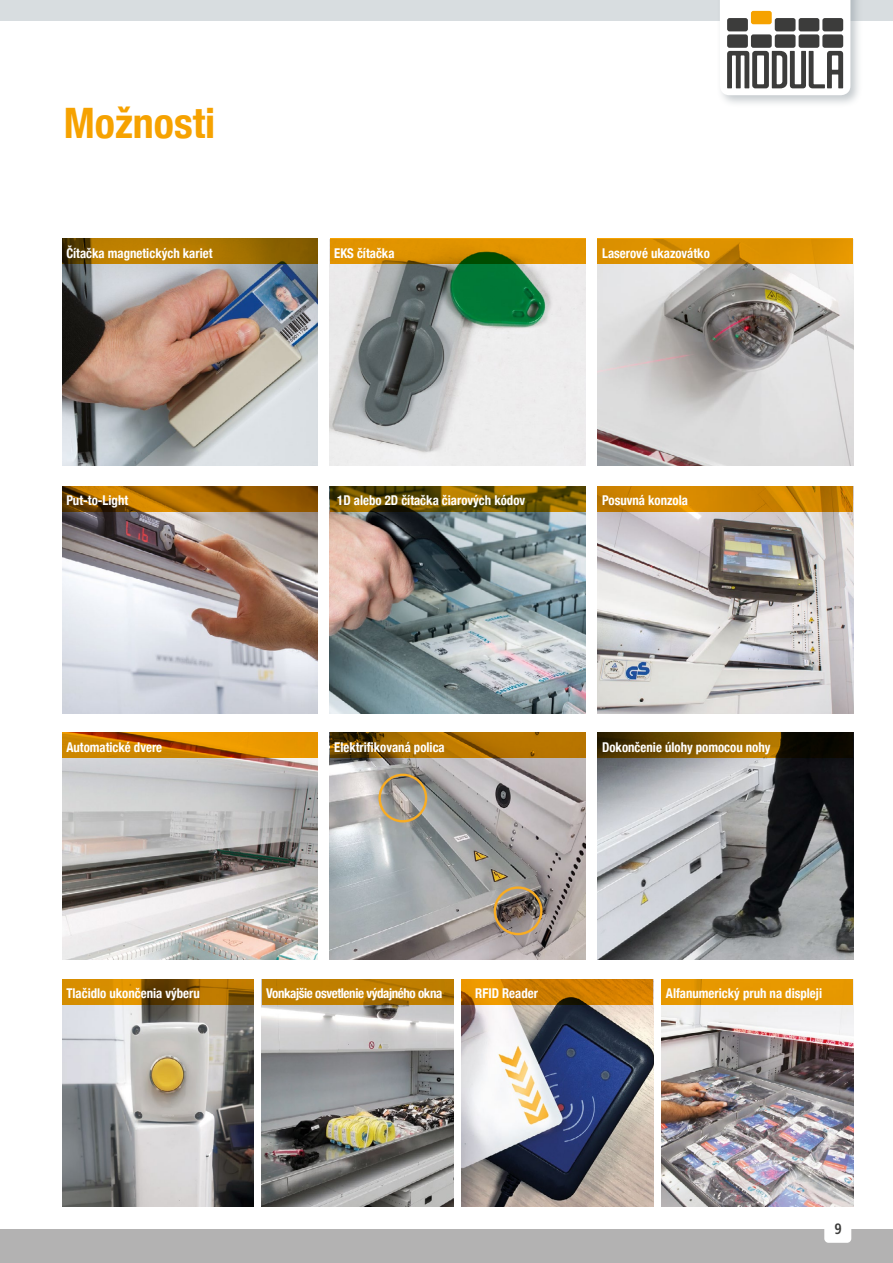
<style>
.page{position:relative;width:893px;height:1263px;background:#fff}
.page>*{position:absolute;margin:0;border:0;box-sizing:border-box;transform-origin:0 0}
.t1{font:700 condensed 42px "Helvetica Neue";color:#f6a200}
.t2{font:700 condensed 15px "Frutiger LT Std";color:#3c3c3b;scale:.94 1}
.t3{font:700 condensed 13.5px "Helvetica Neue";color:#fff;scale:.95 1}
.t4{font:700 condensed 13.5px "Helvetica Neue";letter-spacing:-.03em;color:#fff;scale:.96 1}
</style>
<div class="page">
<div style="left:0;top:0;width:893px;height:21px;background:#d8dde0"></div>
<div style="left:716px;top:0;width:147px;height:108px;background:#8a959c;opacity:.5"></div>
<svg style="left:720px;top:0;width:130px;height:95px"></svg>
<div style="left:0;top:1229px;width:893px;height:34px;background:#b3b2b2"></div>
<div style="left:824px;top:1223px;width:27px;height:20px;background:#fff;border-radius:4px"></div>
<img style="left:330px;top:511px;width:255px;height:202px">
<svg style="left:330px;top:486px;width:255px;height:25px;background:#735700"></svg>
<img style="left:598px;top:511px;width:255px;height:202px">
<svg style="left:598px;top:486px;width:255px;height:25px;background:#cd8300"></svg>
<img style="left:62px;top:1004px;width:191px;height:202px">
<svg style="left:62px;top:979px;width:191px;height:25px;background:#a96e00"></svg>
<img style="left:262px;top:1004px;width:191px;height:202px">
<svg style="left:262px;top:979px;width:191px;height:25px;background:#bc7c00"></svg>
<img style="left:462px;top:1004px;width:191px;height:202px">
<svg style="left:462px;top:979px;width:191px;height:25px;background:#cf7e00"></svg>
<img style="left:662px;top:1004px;width:191px;height:202px">
<div style="left:662px;top:979px;width:191px;height:25px;background:#e79800"></div>
<img style="left:62px;top:758px;width:255px;height:202px">
<svg style="left:62px;top:733px;width:255px;height:25px;background:#d28000"></svg>
<img style="left:330px;top:758px;width:255px;height:202px">
<svg style="left:330px;top:733px;width:255px;height:25px;background:#9f6600"></svg>
<img style="left:598px;top:758px;width:255px;height:202px">
<svg style="left:598px;top:733px;width:255px;height:25px;background:#5a3d00"></svg>
<div style="left:378px;top:774px;width:49px;height:48px;border:2px solid #f8ac23;border-radius:50%"></div>
<div style="left:494px;top:886px;width:48px;height:49px;border:2px solid #f8ac23;border-radius:50%"></div>
<img style="left:62px;top:264px;width:255px;height:202px">
<svg style="left:62px;top:239px;width:255px;height:25px;background:#9e6c00"></svg>
<img style="left:330px;top:264px;width:255px;height:202px">
<svg style="left:330px;top:239px;width:255px;height:25px;background:#cc8b00"></svg>
<img style="left:598px;top:264px;width:255px;height:202px">
<svg style="left:598px;top:239px;width:255px;height:25px;background:#da8f00"></svg>
<img style="left:62px;top:511px;width:255px;height:202px">
<svg style="left:62px;top:486px;width:255px;height:25px;background:#9a5f00"></svg>
<h1 class="t1" style="left:64px;top:88px;width:153px">Možnosti</h1>
<p class="t3" style="left:66px;top:242px;width:155px">Čítačka magnetických kariet</p>
<p class="t3" style="left:334px;top:242px;width:65px">EKS čítačka</p>
<p class="t3" style="left:602px;top:242px;width:115px">Laserové ukazovátko</p>
<p class="t3" style="left:66px;top:489px;width:67px">Put-to-Light</p>
<p class="t3" style="left:337px;top:489px;width:199px">1D alebo 2D čítačka čiarových kódov</p>
<p class="t3" style="left:602px;top:489px;width:92px">Posuvná konzola</p>
<p class="t3" style="left:66px;top:736px;width:102px">Automatické dvere</p>
<p class="t3" style="left:334px;top:736px;width:118px">Elektrifikovaná polica</p>
<p class="t3" style="left:602px;top:736px;width:179px">Dokončenie úlohy pomocou nohy</p>
<p class="t3" style="left:66px;top:982px;width:142px">Tlačidlo ukončenia výberu</p>
<p class="t4" style="left:266px;top:982px;width:185px">Vonkajšie osvetlenie výdajného okna</p>
<p class="t3" style="left:475px;top:982px;width:67px">RFID Reader</p>
<p class="t3" style="left:666px;top:982px;width:166px">Alfanumerický pruh na displeji</p>
<p class="t2" style="left:834px;top:1220px;width:9px">9</p>
</div>
